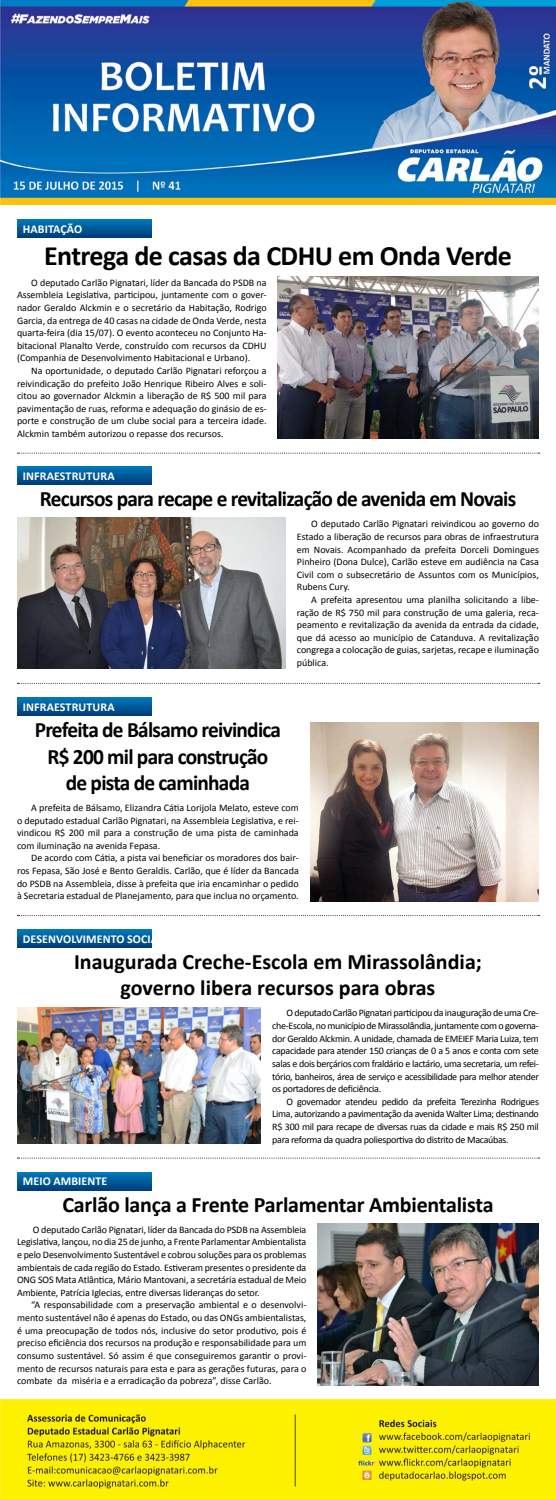
<style>
.page{position:relative;width:556px;height:1499px;background:#fff}
.page>*{position:absolute;margin:0;border:0;box-sizing:border-box;transform-origin:0 0}
.t1{font:700 28px "Calibri";letter-spacing:-.02em;color:#000}
.t2{font:700 22px/26.4px "Calibri";letter-spacing:-.035em;color:#000;text-align:center}
.t3{font:700 22px/26.4px "Calibri";color:#000;text-align:center}
.t4{font:700 22px "Calibri";letter-spacing:-.01em;color:#000}
.t5{font:700 12px "Calibri";letter-spacing:.01em;color:#fff}
.t6{font:10px/12.6px "Calibri";color:#000;text-align:justify}
</style>
<div class="page">
<img style="left:17px;top:1172px;width:134px;height:18px">
<img style="left:17px;top:467px;width:134px;height:17px">
<img style="left:17px;top:697px;width:134px;height:18px">
<img style="left:17px;top:929px;width:134px;height:18px">
<img style="left:318px;top:1223px;width:221px;height:162px">
<img style="left:17px;top:518px;width:268px;height:150px">
<img style="left:310px;top:722px;width:229px;height:179px">
<svg style="left:18px;top:915px;width:521px;height:1px"></svg>
<svg style="left:18px;top:683px;width:521px;height:1px"></svg>
<svg style="left:18px;top:1157px;width:521px;height:1px"></svg>
<img style="left:17px;top:219px;width:134px;height:18px">
<img style="left:0;top:0;width:556px;height:205px">
<img style="left:0;top:1399px;width:556px;height:99px">
<svg style="left:18px;top:452px;width:521px;height:1px"></svg>
<img style="left:17px;top:1007px;width:244px;height:136px">
<img style="left:278px;top:277px;width:261px;height:161px">
<p class="t5" style="left:23px;top:221px;width:61px">Habitação</p>
<h1 class="t1" style="left:44px;top:237px;width:469px">Entrega de casas da CDHU em Onda Verde</h1>
<p class="t6" style="left:17px;top:276px;width:251px;text-indent:14px">O deputado Carlão Pignatari, líder da Bancada do PSDB na Assembleia Legislativa, participou, juntamente com o gover&shy;nador Geraldo Alckmin e o secretário da Habitação, Rodrigo Garcia, da entrega de 40 casas na cidade de Onda Verde, nesta quarta-feira (dia 15/07). O evento aconteceu no Conjunto Ha&shy;bitacional Planalto Verde, construído com recursos da CDHU (Companhia de Desenvolvimento Habitacional e Urbano).</p>
<p class="t6" style="left:17px;top:364px;width:251px;text-indent:14px">Na oportunidade, o deputado Carlão Pignatari reforçou a reivindicação do prefeito João Henrique Ribeiro Alves e soli&shy;citou ao governador Alckmin a liberação de R$ 500 mil para pavimentação de ruas, reforma e adequação do ginásio de es&shy;porte e construção de um clube social para a terceira idade.<br>Alckmin também autorizou o repasse dos recursos.</p>
<p class="t5" style="left:23px;top:468px;width:92px">Infraestrutura</p>
<h2 class="t2" style="left:40px;top:486px;width:477px">Recursos para recape e revitalização de avenida em Novais</h2>
<p class="t6" style="left:297px;top:518px;width:243px;text-indent:14px">O deputado Carlão Pignatari reivindicou ao governo do Estado a liberação de recursos para obras de infraestrutura em Novais. Acompanhado da prefeita Dorceli Domingues Pinheiro (Dona Dulce), Carlão esteve em audiência na Casa Civil com o subsecretário de Assuntos com os Municípios, Rubens Cury.</p>
<p class="t6" style="left:297px;top:593px;width:243px;text-indent:14px">A prefeita apresentou uma planilha solicitando a libe&shy;ração de R$ 750 mil para construção de uma galeria, reca&shy;peamento e revitalização da avenida da entrada da cidade, que dá acesso ao município de Catanduva. A revitalização congrega a colocação de guias, sarjetas, recape e iluminação pública.</p>
<p class="t5" style="left:23px;top:699px;width:92px">Infraestrutura</p>
<h2 class="t2" style="left:35px;top:716px;width:248px">Prefeita de Bálsamo reivindica<br>R$ 200 mil para construção de pista de caminhada</h2>
<p class="t6" style="left:17px;top:801px;width:283px;text-indent:14px">A prefeita de Bálsamo, Elizandra Cátia Lorijola Melato, esteve com o deputado estadual Carlão Pignatari, na Assembleia Legislativa, e rei&shy;vindicou R$ 200 mil para a construção de uma pista de caminhada com iluminação na avenida Fepasa.</p>
<p class="t6" style="left:17px;top:852px;width:283px;text-indent:14px">De acordo com Cátia, a pista vai beneficiar os moradores dos bair&shy;ros Fepasa, São José e Bento Geraldis. Carlão, que é líder da Bancada do PSDB na Assembleia, disse à prefeita que iria encaminhar o pedido à Secretaria estadual de Planejamento, para que inclua no orçamento.</p>
<p class="t5" style="left:23px;top:931px;width:142px">Desenvolvimento Social</p>
<h2 class="t3" style="left:74px;top:948px;width:409px">Inaugurada Creche-Escola em Mirassolândia; governo libera recursos para obras</h2>
<p class="t6" style="left:272px;top:1007px;width:268px;text-indent:14px">O deputado Carlão Pignatari participou da inauguração de uma Cre&shy;che-Escola, no município de Mirassolândia, juntamente com o governa&shy;dor Geraldo Alckmin. A unidade, chamada de EMEIEF Maria Luiza, tem capacidade para atender 150 crianças de 0 a 5 anos e conta com sete salas e dois berçários com fraldário e lactário, uma secretaria, um refei&shy;tório, banheiros, área de serviço e acessibilidade para melhor atender os portadores de deficiência.</p>
<p class="t6" style="left:272px;top:1095px;width:268px;text-indent:14px">O governador atendeu pedido da prefeita Terezinha Rodrigues Lima, autorizando a pavimentação da avenida Walter Lima; destinando R$ 300 mil para recape de diversas ruas da cidade e mais R$ 250 mil para reforma da quadra poliesportiva do distrito de Macaúbas.</p>
<p class="t5" style="left:23px;top:1173px;width:86px">Meio Ambiente</p>
<h2 class="t4" style="left:62px;top:1190px;width:432px">Carlão lança a Frente Parlamentar Ambientalista</h2>
<p class="t6" style="left:17px;top:1223px;width:291px;text-indent:16px">O deputado Carlão Pignatari, líder da Bancada do PSDB na Assembleia Legislativa, lançou, no dia 25 de junho, a Frente Parlamentar Ambientalista e pelo Desenvolvimento Sustentável e cobrou soluções para os problemas ambientais de cada região do Estado. Estiveram presentes o presidente da ONG SOS Mata Atlântica, Mário Mantovani, a secretária estadual de Meio Ambiente, Patrícia Iglecias, entre diversas lideranças do setor.</p>
<p class="t6" style="left:17px;top:1298px;width:291px;text-indent:14px">“A responsabilidade com a preservação ambiental e o desenvolvi&shy;mento sustentável não é apenas do Estado, ou das ONGs ambientalistas, é uma preocupação de todos nós, inclusive do setor produtivo, pois é preciso eficiência dos recursos na produção e responsabilidade para um consumo sustentável. Só assim é que conseguiremos garantir o provi&shy;mento de recursos naturais para esta e para as gerações futuras, para o combate da miséria e a erradicação da pobreza”, disse Carlão.</p>
</div>
